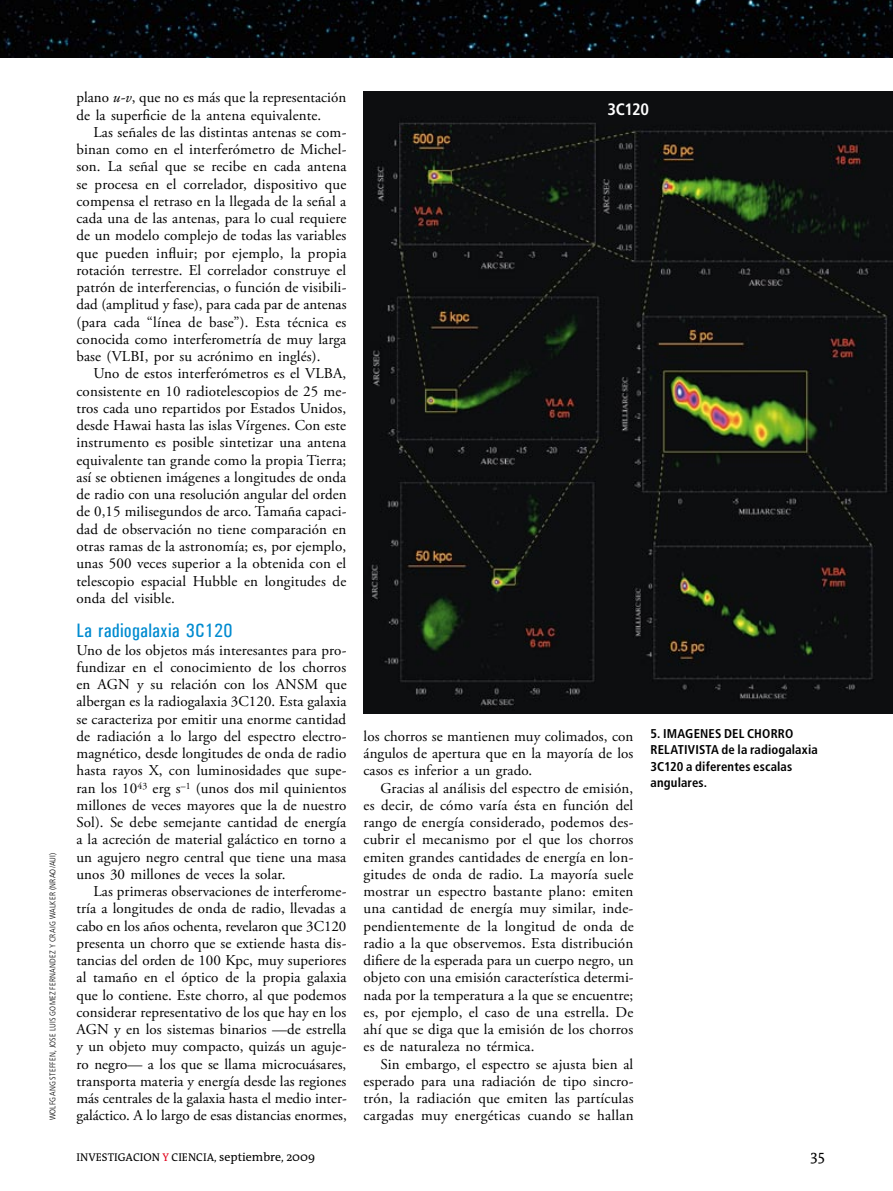
<style>
.page{position:relative;width:893px;height:1191px;background:#fff}
.page>*{position:absolute;margin:0;border:0;box-sizing:border-box;transform-origin:0 0}
.t1{font:500 condensed 19.5px "Univers";letter-spacing:.01em;color:#008bd0}
.t2{font:700 condensed 16.5px "Frutiger LT Std";letter-spacing:-.015em;color:#fff}
.t3{font:15px/17.2px "Adobe Garamond Pro";letter-spacing:.005em;color:#000;text-align:justify}
.t4{font:15px "The Antiqua B5";color:#000}
.t5{font:700 condensed 12.75px/16.5px "Frutiger LT Std";letter-spacing:.01em;color:#000}
.t6{font:11.25px "The Antiqua B5";color:#000}
.t7{font:300 condensed 8.25px "Frutiger LT Std";letter-spacing:.03em;color:#000}
.s1{font-style:italic}
.s2{color:#e2001a}
.s3{font-size:12px}
</style>
<div class="page">
<img style="left:0;top:0;width:893px;height:57px">
<img style="left:364px;top:91px;width:529px;height:622px">
<p class="t7" style="left:48px;top:1120px;width:269px;rotate:-90deg">wolfgang steffen, jose luis gomez fernandez y craig walker (nrao/aui)</p>
<p class="t3" style="left:77px;top:89px;width:271px">plano <span class="s1">u-v</span>, que no es más que la representación de la superficie de la antena equivalente.</p>
<p class="t3" style="left:77px;top:124px;width:272px;text-indent:17px">Las señales de las distintas antenas se com&shy;binan como en el interferómetro de Michel&shy;son. La señal que se recibe en cada antena se procesa en el correlador, dispositivo que compensa el retraso en la llegada de la señal a cada una de las antenas, para lo cual requiere de un modelo complejo de todas las variables que pueden influir; por ejemplo, la propia rotación terrestre. El correlador construye el patrón de interferencias, o función de visibili&shy;dad (amplitud y fase), para cada par de antenas (para cada “línea de base”). Esta técnica es conocida como interferometría de muy larga base (VLBI, por su acrónimo en inglés).</p>
<p class="t3" style="left:77px;top:365px;width:272px;text-indent:17px">Uno de estos interferómetros es el VLBA, consistente en 10 radiotelescopios de 25 me&shy;tros cada uno repartidos por Estados Unidos, desde Hawai hasta las islas Vírgenes. Con este instrumento es posible sintetizar una antena equivalente tan grande como la propia Tierra; así se obtienen imágenes a longitudes de onda de radio con una resolución angular del orden de 0,15 milisegundos de arco. Tamaña capaci&shy;dad de observación no tiene comparación en otras ramas de la astronomía; es, por ejemplo, unas 500 veces superior a la obtenida con el telescopio espacial Hubble en longitudes de onda del visible.</p>
<h1 class="t1" style="left:77px;top:619px;width:157px">La radiogalaxia 3C120</h1>
<p class="t3" style="left:77px;top:641px;width:272px">Uno de los objetos más interesantes para pro&shy;fundizar en el conocimiento de los chorros en AGN y su relación con los ANSM que albergan es la radiogalaxia 3C120. Esta galaxia se caracteriza por emitir una enorme cantidad de radiación a lo largo del espectro electro&shy;magnético, desde longitudes de onda de radio hasta rayos X, con luminosidades que supe&shy;ran los 10<sup>43</sup> erg s<sup>–1</sup> (unos dos mil quinientos millones de veces mayores que la de nuestro Sol). Se debe semejante cantidad de energía a la acreción de material galáctico en torno a un agujero negro central que tiene una masa unos 30 millones de veces la solar.</p>
<p class="t3" style="left:77px;top:883px;width:272px;text-indent:17px">Las primeras observaciones de interferome&shy;tría a longitudes de onda de radio, llevadas a cabo en los años ochenta, revelaron que 3C120 presenta un chorro que se extiende hasta dis&shy;tancias del orden de 100 Kpc, muy superiores al tamaño en el óptico de la propia galaxia que lo contiene. Este chorro, al que podemos considerar representativo de los que hay en los AGN y en los sistemas binarios —de estrella y un objeto muy compacto, quizás un aguje&shy;ro negro— a los que se llama microcuásares, transporta materia y energía desde las regiones más centrales de la galaxia hasta el medio inter&shy;galáctico. A lo largo de esas distancias enormes,</p>
<p class="t2" style="left:607px;top:99px;width:43px">3C120</p>
<p class="t3" style="left:364px;top:728px;width:271px">los chorros se mantienen muy colimados, con ángulos de apertura que en la mayoría de los casos es inferior a un grado.</p>
<p class="t3" style="left:364px;top:779px;width:272px;text-indent:17px">Gracias al análisis del espectro de emisión, es decir, de cómo varía ésta en función del rango de energía considerado, podemos des&shy;cubrir el mecanismo por el que los chorros emiten grandes cantidades de energía en lon&shy;gitudes de onda de radio. La mayoría suele mostrar un espectro bastante plano: emiten una cantidad de energía muy similar, inde&shy;pendientemente de la longitud de onda de radio a la que observemos. Esta distribución difiere de la esperada para un cuerpo negro, un objeto con una emisión característica determi&shy;nada por la temperatura a la que se encuentre; es, por ejemplo, el caso de una estrella. De ahí que se diga que la emisión de los chorros es de naturaleza no térmica.</p>
<p class="t3" style="left:364px;top:1055px;width:272px;text-indent:17px">Sin embargo, el espectro se ajusta bien al esperado para una radiación de tipo sincro&shy;trón, la radiación que emiten las partículas</p>
<p class="t3" style="left:364px;top:1107px;width:272px">cargadas muy energéticas cuando se hallan</p>
<p class="t5" style="left:651px;top:725px;width:169px">5. IMAGENES DEL CHORRO<br>RELATIVISTA de la radiogalaxia<br>3C120 a diferentes escalas angulares.</p>
<p class="t6" style="left:77px;top:1151px;width:240px">INVESTIGACION <span class="s2">Y</span> CIENCIA, <span class="s3">septiembre, 2009</span></p>
<p class="t4" style="left:811px;top:1148px;width:16px">35</p>
</div>
